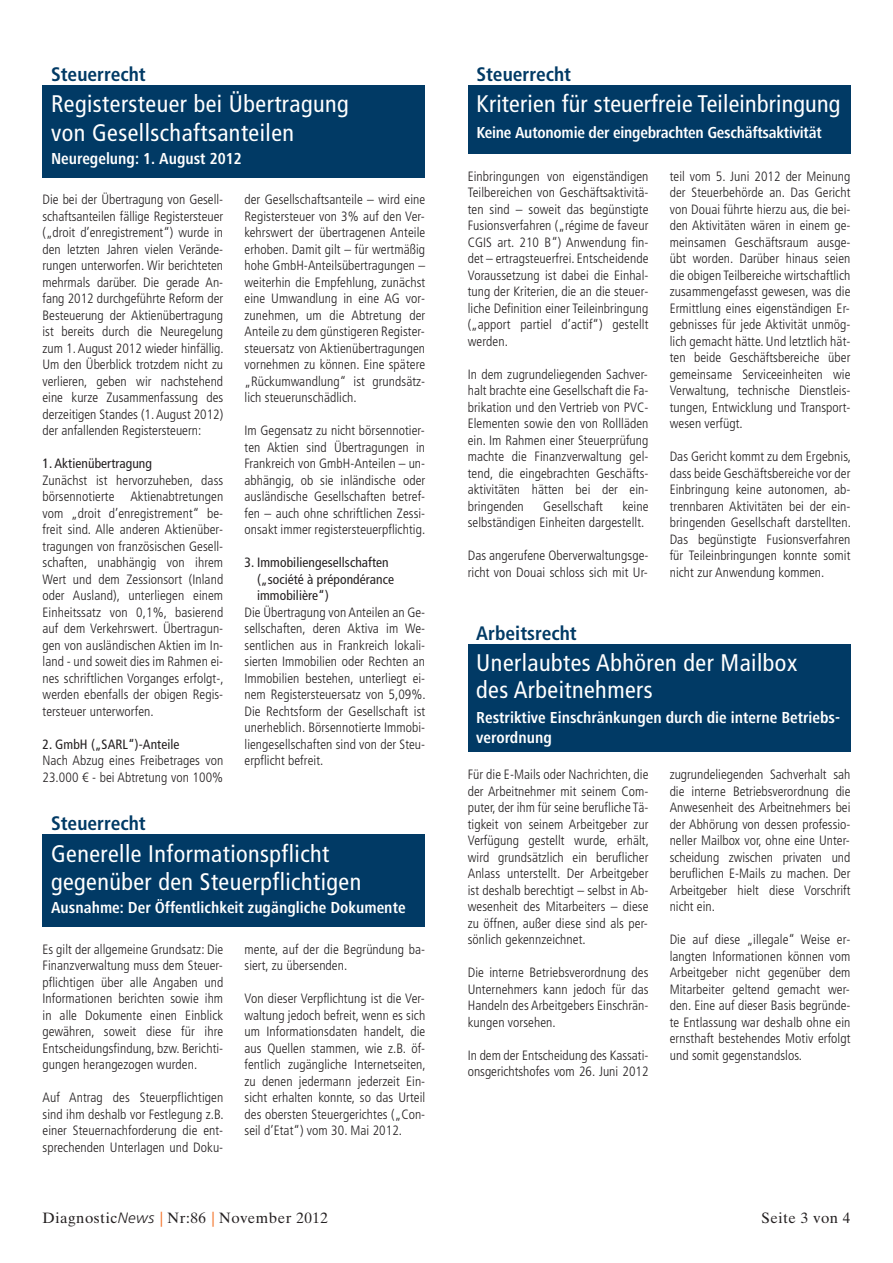
<style>
.page{position:relative;width:893px;height:1263px;background:#fff}
.page>*{position:absolute;margin:0;border:0;box-sizing:border-box;transform-origin:0 0}
.t1{font:condensed 24px/28.8px "Frutiger LT Std";letter-spacing:.02em;color:#fff}
.t2{font:700 condensed 19.5px "Frutiger LT Std";color:#013a65}
.t3{font:700 condensed 16.5px/19.8px "Frutiger Next LT";color:#fff}
.t4{font:15px "Times Ten Greek Upright";letter-spacing:.035em;color:#231f20}
.t5{font:300 condensed 13.5px/16.5px "Frutiger LT Std";letter-spacing:.005em;color:#231f20;text-align:justify}
.t6{font:condensed 13.5px/16.5px "Frutiger LT Std";letter-spacing:.005em;color:#231f20}
.s1{font-family:"Frutiger LT Std";font-weight:300;font-style:italic}
.s2{font-family:"Frutiger LT Std";font-weight:300;font-style:italic;color:#f36e21}
</style>
<div class="page">
<div style="left:43px;top:85px;width:382px;height:92px;background:#013a65"></div>
<div style="left:43px;top:834px;width:382px;height:92px;background:#013a65"></div>
<div style="left:468px;top:85px;width:382px;height:69px;background:#013a65"></div>
<div style="left:468px;top:644px;width:382px;height:108px;background:#013a65"></div>
<h2 class="t2" style="left:51px;top:66px;width:96px">Steuerrecht</h2>
<h1 class="t1" style="left:51px;top:91px;width:299px">Registersteuer bei Übertragung von Gesellschaftsanteilen</h1>
<p class="t3" style="left:51px;top:150px;width:192px">Neuregelung: 1. August 2012</p>
<p class="t5" style="left:43px;top:192px;width:183px">Die bei der Übertragung von Gesell&shy;schaftsanteilen fällige Registersteuer („droit d’enregistrement“) wurde in den letzten Jahren vielen Verände&shy;rungen unterworfen. Wir berichteten mehrmals darüber. Die gerade An&shy;fang 2012 durchgeführte Reform der Besteuerung der Aktienübertragung ist bereits durch die Neuregelung zum 1. August 2012 wieder hinfällig.<br>Um den Überblick trotzdem nicht zu verlieren, geben wir nachstehend eine kurze Zusammenfassung des derzeitigen Standes (1.August 2012) der anfallenden Registersteuern:</p>
<p class="t6" style="left:43px;top:456px;width:111px">1. Aktienübertragung</p>
<p class="t5" style="left:43px;top:473px;width:183px">Zunächst ist hervorzuheben, dass börsennotierte Aktienabtretungen vom „droit d’enregistrement“ be&shy;freit sind. Alle anderen Aktienüber&shy;tragungen von französischen Gesell&shy;schaften, unabhängig von ihrem Wert und dem Zessionsort (Inland oder Ausland), unterliegen einem Einheitssatz von 0,1%, basierend auf dem Verkehrswert. Übertragun&shy;gen von ausländischen Aktien im In&shy;land - und soweit dies im Rahmen ei&shy;nes schriftlichen Vorganges erfolgt-, werden ebenfalls der obigen Regis&shy;tersteuer unterworfen.</p>
<p class="t6" style="left:43px;top:737px;width:138px">2. GmbH („SARL“)-Anteile</p>
<p class="t5" style="left:43px;top:753px;width:182px">Nach Abzug eines Freibetrages von<br>23.000 € - bei Abtretung von 100%</p>
<p class="t5" style="left:244px;top:192px;width:182px">der Gesellschaftsanteile – wird eine Registersteuer von 3% auf den Ver&shy;kehrswert der übertragenen Anteile erhoben. Damit gilt – für wertmäßig hohe GmbH-Anteilsübertragungen – weiterhin die Empfehlung, zunächst eine Umwandlung in eine AG vor&shy;zunehmen, um die Abtretung der Anteile zu dem günstigeren Register&shy;steuersatz von Aktienübertragungen vornehmen zu können. Eine spätere „Rückumwandlung“ ist grundsätz&shy;lich steuerunschädlich.</p>
<p class="t5" style="left:244px;top:423px;width:182px">Im Gegensatz zu nicht börsennotier&shy;ten Aktien sind Übertragungen in Frankreich von GmbH-Anteilen – un&shy;abhängig, ob sie inländische oder ausländische Gesellschaften betref&shy;fen – auch ohne schriftlichen Zessi&shy;onsakt immer registersteuerpflichtig.</p>
<p class="t6" style="left:257px;top:555px;width:139px;text-indent:-13px">3. Immobiliengesellschaften („société à prépondérance immobilière“)</p>
<p class="t5" style="left:244px;top:605px;width:183px">Die Übertragung von Anteilen an Ge&shy;sellschaften, deren Aktiva im We&shy;sentlichen aus in Frankreich lokali&shy;sierten Immobilien oder Rechten an Immobilien bestehen, unterliegt ei&shy;nem Registersteuersatz von 5,09%.<br>Die Rechtsform der Gesellschaft ist unerheblich. Börsennotierte Immobi&shy;liengesellschaften sind von der Steu&shy;erpflicht befreit.</p>
<h2 class="t2" style="left:51px;top:816px;width:96px">Steuerrecht</h2>
<h1 class="t1" style="left:51px;top:841px;width:312px">Generelle Informationspflicht gegenüber den Steuerpflichtigen</h1>
<p class="t3" style="left:51px;top:899px;width:356px">Ausnahme: Der Öffentlichkeit zugängliche Dokumente</p>
<p class="t5" style="left:43px;top:942px;width:182px">Es gilt der allgemeine Grundsatz: Die Finanzverwaltung muss dem Steuer&shy;pflichtigen über alle Angaben und Informationen berichten sowie ihm in alle Dokumente einen Einblick gewähren, soweit diese für ihre Entscheidungsfindung, bzw. Berichti&shy;gungen herangezogen wurden.</p>
<p class="t5" style="left:43px;top:1090px;width:183px">Auf Antrag des Steuerpflichtigen sind ihm deshalb vor Festlegung z.B. einer Steuernachforderung die ent&shy;sprechenden Unterlagen und Doku-</p>
<p class="t5" style="left:244px;top:942px;width:182px">mente, auf der die Begründung ba&shy;siert, zu übersenden.</p>
<p class="t5" style="left:244px;top:991px;width:183px">Von dieser Verpflichtung ist die Ver&shy;waltung jedoch befreit, wenn es sich um Informationsdaten handelt, die aus Quellen stammen, wie z.B. öf&shy;fentlich zugängliche Internetseiten, zu denen jedermann jederzeit Ein&shy;sicht erhalten konnte, so das Urteil des obersten Steuergerichtes („Con&shy;seil d’Etat“) vom 30. Mai 2012.</p>
<h2 class="t2" style="left:476px;top:66px;width:96px">Steuerrecht</h2>
<h1 class="t1" style="left:476px;top:91px;width:366px">Kriterien für steuerfreie Teileinbringung</h1>
<p class="t3" style="left:476px;top:124px;width:347px">Keine Autonomie der eingebrachten Geschäftsaktivität</p>
<p class="t5" style="left:468px;top:169px;width:182px">Einbringungen von eigenständigen Teilbereichen von Geschäftsaktivitä&shy;ten sind – soweit das begünstigte Fusionsverfahren („régime de faveur CGIS art. 210 B“) Anwendung fin&shy;det – ertragsteuerfrei. Entscheidende Voraussetzung ist dabei die Einhal&shy;tung der Kriterien, die an die steuer&shy;liche Definition einer Teileinbringung („apport partiel d’actif“) gestellt werden.</p>
<p class="t5" style="left:468px;top:367px;width:182px">In dem zugrundeliegenden Sachver&shy;halt brachte eine Gesellschaft die Fa&shy;brikation und den Vertrieb von PVC-Elementen sowie den von Rollläden ein. Im Rahmen einer Steuerprüfung machte die Finanzverwaltung gel&shy;tend, die eingebrachten Geschäfts&shy;aktivitäten hätten bei der ein&shy;bringenden</p>
<p class="t5" style="left:543px;top:499px;width:61px">Gesellschaft</p>
<p class="t5" style="left:468px;top:499px;width:182px;text-indent:155px">keine selbständigen Einheiten dargestellt.</p>
<p class="t5" style="left:468px;top:548px;width:182px">Das angerufene Oberverwaltungsge&shy;richt von Douai schloss sich mit Ur-</p>
<p class="t5" style="left:670px;top:169px;width:182px">teil vom 5. Juni 2012 der Meinung der Steuerbehörde an. Das Gericht von Douai führte hierzu aus, die bei&shy;den Aktivitäten wären in einem ge&shy;meinsamen Geschäftsraum ausge&shy;übt worden. Darüber hinaus seien die obigen Teilbereiche wirtschaftlich zusammengefasst gewesen, was die Ermittlung eines eigenständigen Er&shy;gebnisses für jede Aktivität unmög&shy;lich gemacht hätte. Und letztlich hät&shy;ten beide Geschäftsbereiche über gemeinsame Serviceeinheiten wie Verwaltung, technische Dienstleis&shy;tungen, Entwicklung und Transport&shy;wesen verfügt.</p>
<p class="t5" style="left:670px;top:449px;width:183px">Das Gericht kommt zu dem Ergebnis, dass beide Geschäftsbereiche vor der Einbringung keine autonomen, ab&shy;trennbaren Aktivitäten bei der ein&shy;bringenden Gesellschaft darstellten.<br>Das begünstigte Fusionsverfahren für Teileinbringungen konnte somit nicht zur Anwendung kommen.</p>
<h2 class="t2" style="left:476px;top:625px;width:102px">Arbeitsrecht</h2>
<h1 class="t1" style="left:476px;top:651px;width:322px;line-height:26.4px">Unerlaubtes Abhören der Mailbox des Arbeitnehmers</h1>
<p class="t3" style="left:476px;top:710px;width:365px">Restriktive Einschränkungen durch die interne Betriebs&shy;verordnung</p>
<p class="t5" style="left:468px;top:767px;width:183px">Für die E-Mails oder Nachrichten, die der Arbeitnehmer mit seinem Com&shy;puter, der ihm für seine berufliche Tä&shy;tigkeit von seinem Arbeitgeber zur Verfügung gestellt wurde, erhält, wird grundsätzlich ein beruflicher Anlass unterstellt. Der Arbeitgeber ist deshalb berechtigt – selbst in Ab&shy;wesenheit des Mitarbeiters – diese zu öffnen, außer diese sind als per&shy;sönlich gekennzeichnet.</p>
<p class="t5" style="left:468px;top:965px;width:182px">Die interne Betriebsverordnung des Unternehmers kann jedoch für das Handeln des Arbeitgebers Einschrän&shy;kungen vorsehen.</p>
<p class="t5" style="left:468px;top:1048px;width:182px">In dem der Entscheidung des Kassati&shy;onsgerichtshofes vom 26. Juni 2012</p>
<p class="t5" style="left:670px;top:767px;width:182px">zugrundeliegenden Sachverhalt sah die interne Betriebsverordnung die Anwesenheit des Arbeitnehmers bei der Abhörung von dessen professio&shy;neller Mailbox vor, ohne eine Unter&shy;scheidung zwischen privaten und beruflichen E-Mails zu machen. Der Arbeitgeber hielt diese Vorschrift nicht ein.</p>
<p class="t5" style="left:670px;top:932px;width:182px">Die auf diese „illegale“ Weise er&shy;langten Informationen können vom Arbeitgeber nicht gegenüber dem Mitarbeiter geltend gemacht wer&shy;den. Eine auf dieser Basis begründe&shy;te Entlassung war deshalb ohne ein ernsthaft bestehendes Motiv erfolgt und somit gegenstandslos.</p>
<p class="t4" style="left:43px;top:1212px;width:287px">Diagnostic<span class="s1">News</span> <span class="s2">|</span> Nr:86 <span class="s2">|</span> November 2012</p>
<p class="t4" style="left:762px;top:1212px;width:90px">Seite 3 von 4</p>
</div>
